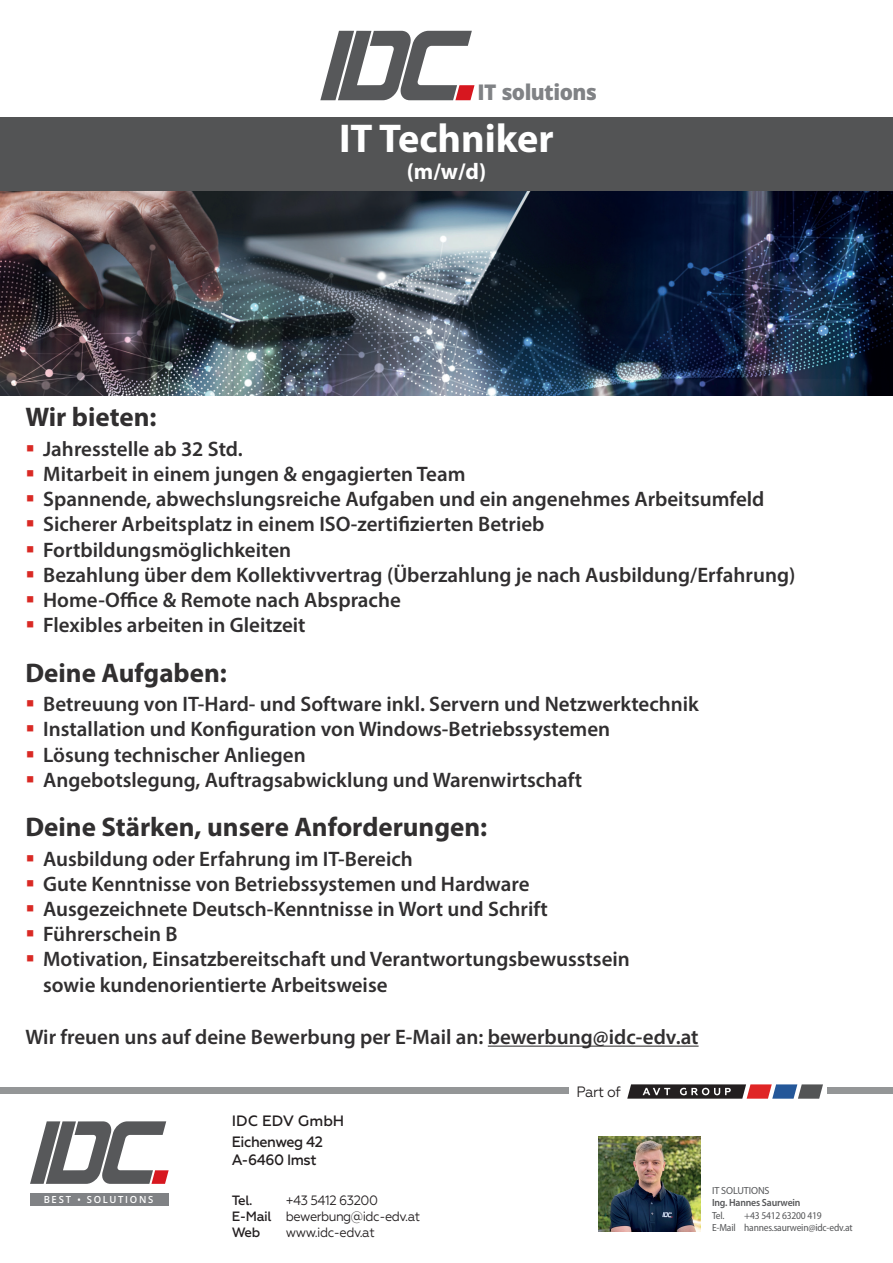
<style>
.page{position:relative;width:893px;height:1263px;background:#fff}
.page>*{position:absolute;margin:0;border:0;box-sizing:border-box;transform-origin:0 0}
.t1{font:700 40.35px "Myriad Pro";color:#fff}
.t2{font:700 27px "Myriad Pro";color:#312f30}
.t3{font:700 22.65px "Myriad Pro";color:#fff}
.t4{font:800 21.75px "Open Sans";letter-spacing:-.03em;color:#808285;scale:.96 1}
.t5{font:600 21px/25.2px "Myriad Pro";color:#312f30}
.t6{font:500 15px/21px "Geometria";letter-spacing:-.03em;color:#231f20}
.t7{font:500 15px "Geometria";letter-spacing:-.03em;color:#231f20;scale:.95 1}
.t8{font:15px "Geometria";letter-spacing:-.035em;color:#231f20;scale:.94 1}
.t9{font:13.5px/16.2px "Geometria";letter-spacing:-.035em;color:#231f20;scale:.94 1}
.t10{font:500 13.5px "Geometria";color:#231f20}
.t11{font:semi-condensed 10.35px/12.5px "Myriad Pro";letter-spacing:-.02em;color:#57585a;text-align:center}
.t12{font:600 10.35px "Myriad Pro";letter-spacing:-.02em;color:#57585a;scale:.95 1}
.t13{font:10.35px "Myriad Pro";letter-spacing:-.01em;color:#57585a}
.t14{font:600 9.75px "Open Sans";letter-spacing:.18em;color:#fff;scale:.96 1}
.s1{color:#d92924}
.s2{font-size:9.15px}
.s3{font-weight:500}
</style>
<div class="page">
<img style="left:598px;top:1137px;width:103px;height:94px">
<svg style="left:30px;top:1121px;width:139px;height:63px"></svg>
<div style="left:30px;top:1194px;width:139px;height:12px;background:#808285"></div>
<div style="left:0;top:117px;width:893px;height:74px;background:#535455"></div>
<svg style="left:320px;top:31px;width:154px;height:69px"></svg>
<img style="left:0;top:191px;width:893px;height:204px">
<div style="left:827px;top:1087px;width:66px;height:6px;background:#949697"></div>
<div style="left:0;top:1087px;width:569px;height:6px;background:#949697"></div>
<svg style="left:627px;top:1084px;width:196px;height:15px;background:#66565e"></svg>
<hr style="left:488px;top:1045px;width:211px;height:2px;background:#312f30">
<p class="t4" style="left:477px;top:76px;width:126px">IT solutions</p>
<h1 class="t1" style="left:339px;top:112px;width:216px">IT Techniker</h1>
<p class="t3" style="left:407px;top:157px;width:81px">(m/w/d)</p>
<p class="t2" style="left:26px;top:400px;width:133px">Wir bieten:</p>
<p class="t5" style="left:26px;top:436px;width:219px"><span class="s1">▪</span> Jahresstelle ab 32 Std.</p>
<p class="t5" style="left:26px;top:461px;width:441px"><span class="s1">▪</span> Mitarbeit in einem jungen &amp; engagierten Team</p>
<p class="t5" style="left:26px;top:486px;width:740px"><span class="s1">▪</span> Spannende, abwechslungsreiche Aufgaben und ein angenehmes Arbeitsumfeld</p>
<p class="t5" style="left:26px;top:511px;width:520px"><span class="s1">▪</span> Sicherer Arbeitsplatz in einem ISO-zertifizierten Betrieb</p>
<p class="t5" style="left:26px;top:536px;width:267px"><span class="s1">▪</span> Fortbildungsmöglichkeiten</p>
<p class="t5" style="left:26px;top:562px;width:771px"><span class="s1">▪</span> Bezahlung über dem Kollektivvertrag (Überzahlung je nach Ausbildung/Erfahrung)</p>
<p class="t5" style="left:26px;top:587px;width:377px"><span class="s1">▪</span> Home-Office &amp; Remote nach Absprache</p>
<p class="t5" style="left:26px;top:612px;width:282px"><span class="s1">▪</span> Flexibles arbeiten in Gleitzeit</p>
<p class="t2" style="left:26px;top:655px;width:203px">Deine Aufgaben:</p>
<p class="t5" style="left:26px;top:691px;width:675px"><span class="s1">▪</span> Betreuung von IT-Hard- und Software inkl. Servern und Netzwerktechnik</p>
<p class="t5" style="left:26px;top:716px;width:586px"><span class="s1">▪</span> Installation und Konfiguration von Windows-Betriebssystemen</p>
<p class="t5" style="left:26px;top:741px;width:282px"><span class="s1">▪</span> Lösung technischer Anliegen</p>
<p class="t5" style="left:26px;top:766px;width:558px"><span class="s1">▪</span> Angebotslegung, Auftragsabwicklung und Warenwirtschaft</p>
<p class="t2" style="left:26px;top:809px;width:463px">Deine Stärken, unsere Anforderungen:</p>
<p class="t5" style="left:26px;top:845px;width:389px"><span class="s1">▪</span> Ausbildung oder Erfahrung im IT-Bereich</p>
<p class="t5" style="left:26px;top:871px;width:506px"><span class="s1">▪</span> Gute Kenntnisse von Betriebssystemen und Hardware</p>
<p class="t5" style="left:26px;top:896px;width:524px"><span class="s1">▪</span> Ausgezeichnete Deutsch-Kenntnisse in Wort und Schrift</p>
<p class="t5" style="left:26px;top:921px;width:154px"><span class="s1">▪</span> Führerschein B</p>
<p class="t5" style="left:43px;top:946px;width:588px;text-indent:-18px"><span class="s1">▪</span> Motivation, Einsatzbereitschaft und Verantwortungsbewusstsein sowie kundenorientierte Arbeitsweise</p>
<p class="t5" style="left:26px;top:1024px;width:675px">Wir freuen uns auf deine Bewerbung per E-Mail an: bewerbung@idc-edv.at</p>
<p class="t14" style="left:44px;top:1193px;width:116px">BEST <span class="s2">•</span> SOLUTIONS</p>
<p class="t6" style="left:232px;top:1110px;width:114px">IDC EDV GmbH<br>Eichenweg 42</p>
<p class="t7" style="left:232px;top:1151px;width:91px">A-6460 Imst</p>
<p class="t10" style="left:232px;top:1192px;width:22px">Tel.</p>
<p class="t9" style="left:232px;top:1192px;width:202px;text-indent:54px">+43 5412 63200<br><span class="s3">E-Mail</span> bewerbung@idc-edv.at<br><span class="s3">Web</span></p>
<p class="t9" style="left:286px;top:1225px;width:96px">www.idc-edv.at</p>
<p class="t8" style="left:577px;top:1083px;width:49px">Part of</p>
<p class="t13" style="left:712px;top:1184px;width:59px">IT SOLUTIONS</p>
<p class="t12" style="left:712px;top:1196px;width:95px">Ing. Hannes Saurwein</p>
<p class="t11" style="left:712px;top:1209px;width:14px">Tel.</p>
<p class="t11" style="left:712px;top:1209px;width:142px">+43 5412 63200 419<br>E-Mail hannes.saurwein@idc-edv.at</p>
</div>
